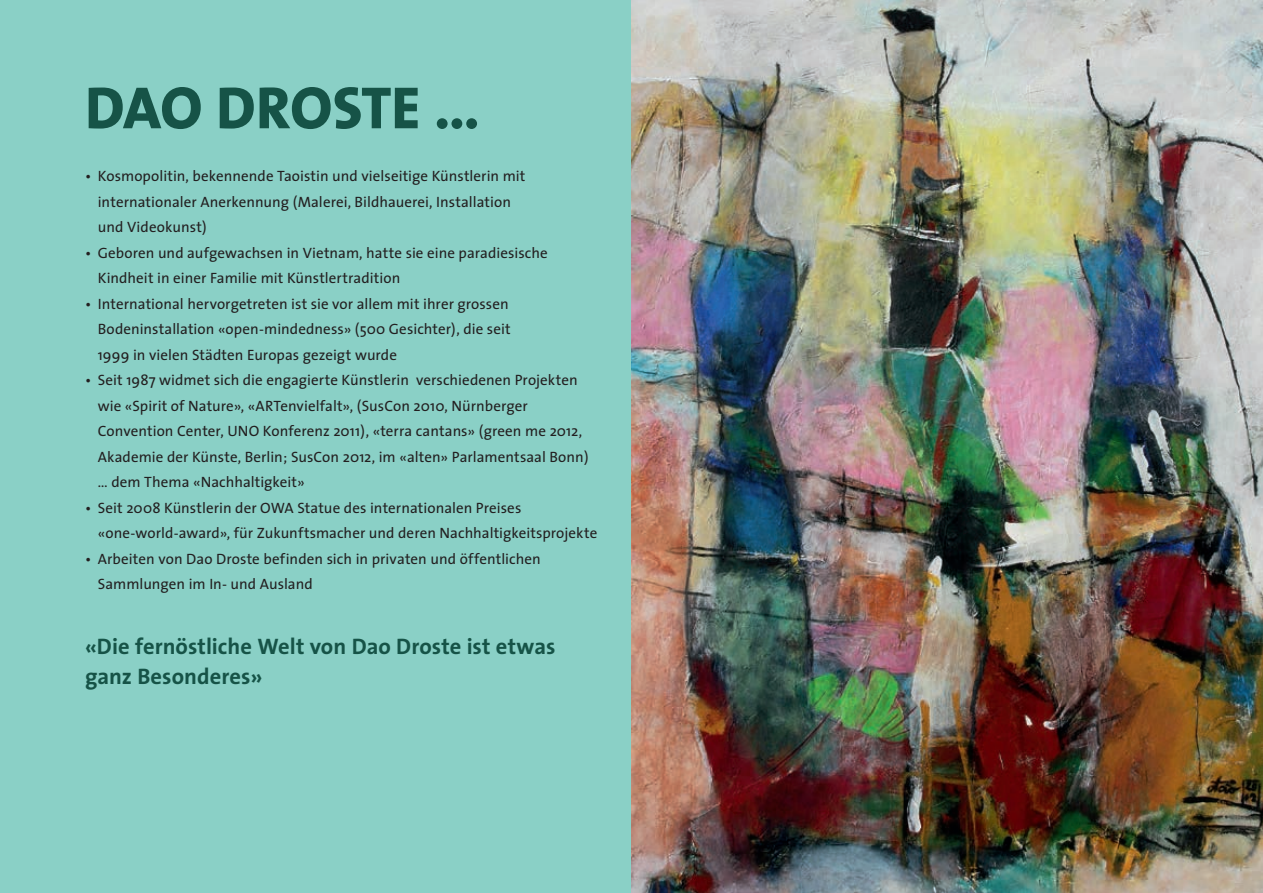
<style>
.page{position:relative;width:1263px;height:893px;background:#fff}
.page>*{position:absolute;margin:0;border:0;box-sizing:border-box;transform-origin:0 0}
.t1{font:800 60px "The Sans";letter-spacing:-.005em;color:#165347}
.t2{font:700 22.5px/30px "The Sans";letter-spacing:.005em;color:#165347}
.t3{font:15px/25.5px "The Sans";letter-spacing:.005em;color:#231f20}
</style>
<div class="page">
<div style="left:0;top:0;width:631px;height:893px;background:#8ad0c6"></div>
<img style="left:631px;top:0;width:632px;height:893px">
<h1 class="t1" style="left:85px;top:57px;width:396px">DAO DROSTE …</h1>
<p class="t3" style="left:98px;top:163px;width:429px;text-indent:-13px">• Kosmopolitin, bekennende Taoistin und vielseitige Künstlerin mit internationaler Anerkennung (Malerei, Bildhauerei, Installation und Videokunst)</p>
<p class="t3" style="left:98px;top:239px;width:451px;text-indent:-13px">• Geboren und aufgewachsen in Vietnam, hatte sie eine paradiesische<br>Kindheit in einer Familie mit Künstlertradition</p>
<p class="t3" style="left:98px;top:290px;width:414px;text-indent:-13px">• International hervorgetreten ist sie vor allem mit ihrer grossen<br>Bodeninstallation «open-mindedness» (500 Gesichter), die seit<br>1999 in vielen Städten Europas gezeigt wurde</p>
<p class="t3" style="left:98px;top:367px;width:492px;text-indent:-13px">• Seit 1987 widmet sich die engagierte Künstlerin verschiedenen Projekten wie «Spirit of Nature», «ARTenvielfalt», (SusCon 2010, Nürnberger Convention Center, UNO Konferenz 2011), «terra cantans» (green me 2012, Akademie der Künste, Berlin; SusCon 2012, im «alten» Parlamentsaal Bonn) … dem Thema «Nachhaltigkeit»</p>
<p class="t3" style="left:98px;top:494px;width:501px;text-indent:-13px">• Seit 2008 Künstlerin der OWA Statue des internationalen Preises «one-world-award», für Zukunftsmacher und deren Nachhaltigkeitsprojekte</p>
<p class="t3" style="left:98px;top:545px;width:444px;text-indent:-13px">• Arbeiten von Dao Droste befinden sich in privaten und öffentlichen<br>Sammlungen im In- und Ausland</p>
<h2 class="t2" style="left:85px;top:631px;width:472px">«Die fernöstliche Welt von Dao Droste ist etwas ganz Besonderes»</h2>
</div>
